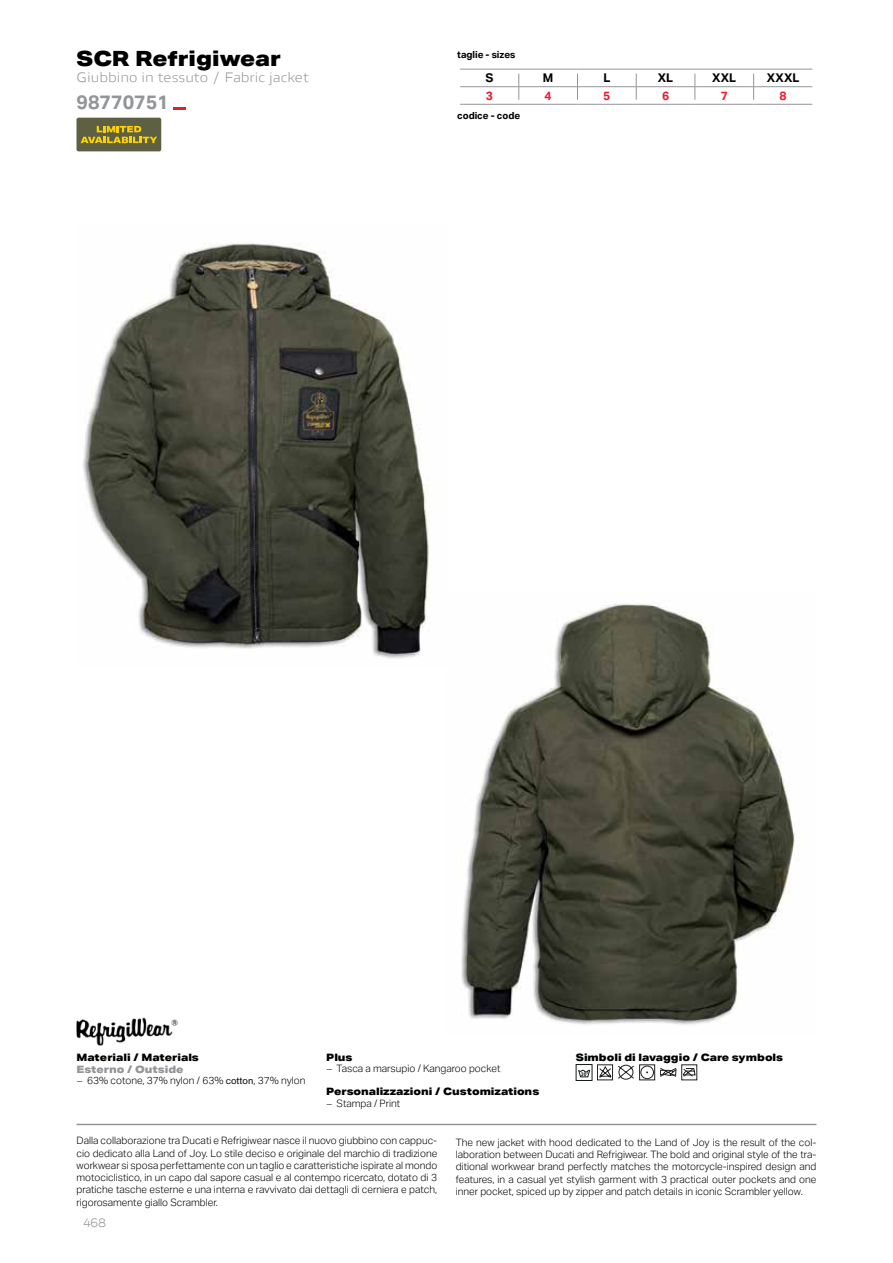
<style>
.page{position:relative;width:893px;height:1263px;background:#fff}
.page>*{position:absolute;margin:0;border:0;box-sizing:border-box;transform-origin:0 0}
.t1{font:800 expanded 21px "SCR Ducati Style";color:#000}
.t2{font:700 19.5px "SCR Ducati Style";color:#939598}
.t3{font:13.5px "Ducati Style Ext";color:#939598}
.t4{font:700 12px "SCR Ducati Style";letter-spacing:.015em;color:#000}
.t5{font:700 12px "SCR Ducati Style";color:#ed1c2e}
.t6{font:12px "Ducati Style Ext";color:#939598}
.t7{font:10.2px/12.3px "SCR Ducati Style";color:#000;text-align:justify}
.t8{font:800 expanded 10.2px "SCR Ducati Style";color:#000}
.t9{font:800 expanded 10.2px "SCR Ducati Style";color:#939598}
.t10{font:700 9.75px "SCR Ducati Style";color:#000}
.s1{font-family:"Ducati Style"}
.s2{font-family:"Akzidenz Grotesk BE"}
</style>
<div class="page">
<img style="left:83px;top:242px;width:346px;height:417px">
<img style="left:461px;top:603px;width:334px;height:422px">
<img style="left:76px;top:1017px;width:102px;height:29px">
<svg style="left:173px;top:107px;width:13px;height:2px"></svg>
<hr style="left:460px;top:69px;width:59px;height:1px;background:#939598">
<hr style="left:519px;top:69px;width:58px;height:1px;background:#939598">
<hr style="left:577px;top:69px;width:59px;height:1px;background:#939598">
<hr style="left:636px;top:69px;width:59px;height:1px;background:#939598">
<hr style="left:695px;top:69px;width:59px;height:1px;background:#939598">
<hr style="left:754px;top:69px;width:58px;height:1px;background:#939598">
<hr style="left:460px;top:86px;width:59px;height:1px;background:#939598">
<hr style="left:519px;top:86px;width:58px;height:1px;background:#939598">
<hr style="left:577px;top:86px;width:59px;height:1px;background:#939598">
<hr style="left:636px;top:86px;width:59px;height:1px;background:#939598">
<hr style="left:695px;top:86px;width:59px;height:1px;background:#939598">
<hr style="left:754px;top:86px;width:58px;height:1px;background:#939598">
<hr style="left:460px;top:104px;width:59px;height:1px;background:#939598">
<hr style="left:519px;top:104px;width:58px;height:1px;background:#939598">
<hr style="left:577px;top:104px;width:59px;height:1px;background:#939598">
<hr style="left:636px;top:104px;width:59px;height:1px;background:#939598">
<hr style="left:695px;top:104px;width:59px;height:1px;background:#939598">
<hr style="left:754px;top:104px;width:58px;height:1px;background:#939598">
<svg style="left:519px;top:74px;width:1px;height:26px"></svg>
<svg style="left:577px;top:74px;width:1px;height:26px"></svg>
<svg style="left:636px;top:74px;width:1px;height:26px"></svg>
<svg style="left:695px;top:74px;width:1px;height:26px"></svg>
<svg style="left:753px;top:74px;width:1px;height:26px"></svg>
<div style="left:77px;top:118px;width:84px;height:33px;background:#5e6043;border-radius:2px"></div>
<svg style="left:81px;top:126px;width:76px;height:17px"></svg>
<hr style="left:76px;top:1124px;width:740px;height:1px;background:#939598">
<div style="left:576px;top:1064px;width:16px;height:17px;border:1px solid #131718"></div>
<svg style="left:578px;top:1069px;width:12px;height:8px"></svg>
<div style="left:597px;top:1064px;width:16px;height:16px;border:1px solid #231f20"></div>
<svg style="left:599px;top:1066px;width:13px;height:12px"></svg>
<svg style="left:618px;top:1065px;width:16px;height:15px"></svg>
<div style="left:639px;top:1064px;width:16px;height:16px;border:1px solid #231f20"></div>
<div style="left:640px;top:1066px;width:14px;height:13px;border:1px solid #231f20;border-radius:50%"></div>
<svg style="left:660px;top:1068px;width:16px;height:9px"></svg>
<div style="left:681px;top:1064px;width:16px;height:16px;border:1px solid #231f20"></div>
<svg style="left:683px;top:1068px;width:13px;height:9px"></svg>
<h1 class="t1" style="left:76px;top:45px;width:206px">SCR Refrigiwear</h1>
<h3 class="t3" style="left:76px;top:69px;width:234px">Giubbino in tessuto / Fabric jacket</h3>
<h2 class="t2" style="left:76px;top:90px;width:94px">98770751</h2>
<p class="t10" style="left:457px;top:48px;width:60px">taglie - sizes</p>
<p class="t4" style="left:485px;top:71px;width:9px">S</p>
<p class="t4" style="left:543px;top:71px;width:12px">M</p>
<p class="t4" style="left:603px;top:71px;width:8px">L</p>
<p class="t4" style="left:658px;top:71px;width:17px">XL</p>
<p class="t4" style="left:712px;top:71px;width:25px">XXL</p>
<p class="t4" style="left:767px;top:71px;width:34px">XXXL</p>
<p class="t5" style="left:486px;top:88px;width:9px">3</p>
<p class="t5" style="left:545px;top:88px;width:9px">4</p>
<p class="t5" style="left:603px;top:88px;width:9px">5</p>
<p class="t5" style="left:662px;top:88px;width:9px">6</p>
<p class="t5" style="left:721px;top:88px;width:9px">7</p>
<p class="t5" style="left:779px;top:88px;width:9px">8</p>
<p class="t10" style="left:457px;top:109px;width:64px">codice - code</p>
<p class="t8" style="left:76px;top:1050px;width:124px">Materiali / Materials</p>
<p class="t9" style="left:76px;top:1062px;width:109px">Esterno / Outside</p>
<p class="t7" style="left:76px;top:1074px;width:231px"><span class="s1">–</span> 63% cotone, 37% nylon / 63% <span class="s2">cotton</span>, 37% nylon</p>
<p class="t8" style="left:326px;top:1050px;width:28px">Plus</p>
<p class="t7" style="left:326px;top:1062px;width:176px"><span class="s1">–</span> Tasca a marsupio / Kangaroo pocket</p>
<p class="t8" style="left:326px;top:1085px;width:214px">Personalizzazioni / Customizations</p>
<p class="t7" style="left:326px;top:1097px;width:76px"><span class="s1">–</span> Stampa / Print</p>
<p class="t8" style="left:576px;top:1050px;width:209px">Simboli di lavaggio / Care symbols</p>
<p class="t7" style="left:76px;top:1134px;width:362px">Dalla collaborazione tra Ducati e Refrigiwear nasce il nuovo giubbino con cappuc&shy;cio dedicato alla Land of Joy. Lo stile deciso e originale del marchio di tradizione workwear si sposa perfettamente con un taglio e caratteristiche ispirate al mondo motociclistico, in un capo dal sapore casual e al contempo ricercato, dotato di 3 pratiche tasche esterne e una interna e ravvivato dai dettagli di cerniera e patch, rigorosamente giallo Scrambler.</p>
<p class="t7" style="left:456px;top:1136px;width:362px">The new jacket with hood dedicated to the Land of Joy is the result of the col&shy;laboration between Ducati and Refrigiwear. The bold and original style of the tra&shy;ditional workwear brand perfectly matches the motorcycle-inspired design and features, in a casual yet stylish garment with 3 practical outer pockets and one inner pocket, spiced up by zipper and patch details in iconic Scrambler yellow.</p>
<p class="t6" style="left:83px;top:1215px;width:24px">468</p>
</div>
